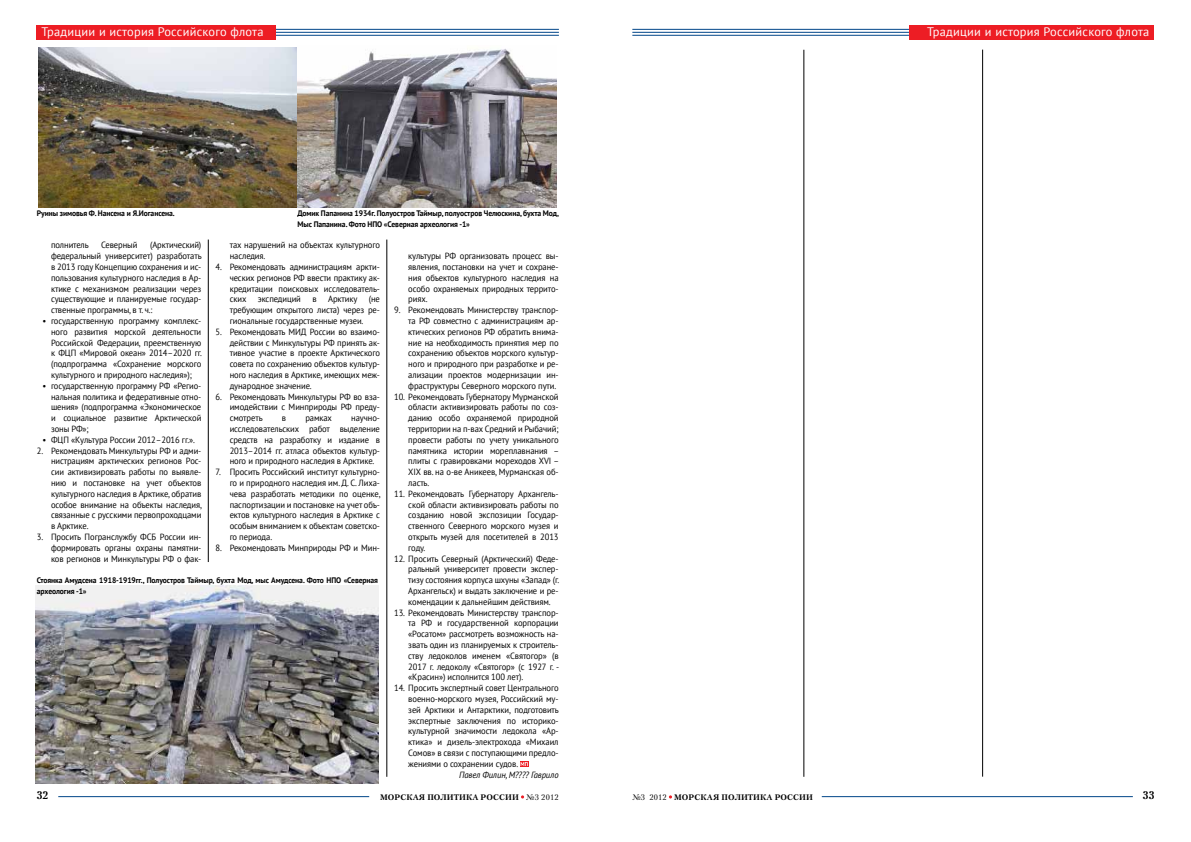
<style>
.page{position:relative;width:1191px;height:842px;background:#fff}
.page>*{position:absolute;margin:0;border:0;box-sizing:border-box;transform-origin:0 0}
.t1{font:12.4px "PT Sans";letter-spacing:.02em;color:#fff}
.t2{font:700 11px "Petersburg C";color:#000}
.t3{font:9px/10.8px "PT Sans";letter-spacing:-.01em;color:#000;text-align:justify;scale:.95 1}
.t4{font:italic 9px "PT Sans";letter-spacing:-.01em;color:#000;scale:.95 1}
.t5{font:700 8px/10.8px "PT Sans";letter-spacing:-.01em;color:#000;scale:.95 1}
.t6{font:700 8px "Petersburg C";letter-spacing:.02em;color:#000}
.s1{font-weight:400}
</style>
<div class="page">
<hr style="left:58px;top:796px;width:311px;height:1px;background:#004689">
<hr style="left:803px;top:50px;width:1px;height:727px;background:#000">
<hr style="left:982px;top:50px;width:1px;height:727px;background:#000">
<hr style="left:821px;top:796px;width:311px;height:1px;background:#004689">
<hr style="left:208px;top:240px;width:1px;height:322px;background:#000">
<hr style="left:387px;top:240px;width:1px;height:537px;background:#000">
<hr style="left:632px;top:29px;width:371px;height:1px;background:#004689">
<hr style="left:632px;top:32px;width:371px;height:1px;background:#004689">
<hr style="left:632px;top:35px;width:371px;height:1px;background:#004689">
<div style="left:909px;top:25px;width:245px;height:14px;background:#ed1d24"></div>
<hr style="left:188px;top:29px;width:371px;height:1px;background:#004689">
<hr style="left:188px;top:32px;width:371px;height:1px;background:#004689">
<hr style="left:188px;top:35px;width:371px;height:1px;background:#004689">
<div style="left:36px;top:25px;width:240px;height:14px;background:#ed1d24"></div>
<div style="left:520px;top:761px;width:8px;height:6px;background:#ed1d24"></div>
<svg style="left:520px;top:762px;width:8px;height:4px"></svg>
<img style="left:38px;top:48px;width:259px;height:160px">
<img style="left:297px;top:49px;width:259px;height:158px">
<img style="left:35px;top:586px;width:343px;height:198px">
<h1 class="t1" style="left:41px;top:24px;width:224px">Традиции и история Российского флота</h1>
<h1 class="t1" style="left:927px;top:23px;width:224px">Традиции и история Российского флота</h1>
<p class="t5" style="left:37px;top:208px;width:147px">Руины зимовья Ф. Нансена и Я.Иогансена.</p>
<p class="t5" style="left:297px;top:208px;width:277px">Домик Папанина 1934г. Полуостров Таймыр, полуостров Челюскина, бухта Мод,<br>Мыс Папанина. Фото НПО «Северная археология -1»</p>
<p class="t3" style="left:51px;top:240px;width:160px;text-indent:99px">(Арктический) федеральный университет) разработать в 2013 году Концепцию сохранения и ис&shy;пользования культурного наследия в Ар&shy;ктике с механизмом реализации через существующие и планируемые государ&shy;ственные программы, в т. ч.:</p>
<p class="t3" style="left:51px;top:315px;width:160px;text-indent:-9px">• государственную программу комплекс&shy;ного развития морской деятельности Российской Федерации, преемственную к ФЦП «Мировой океан» 2014–2020 гг. (подпрограмма «Сохранение морского культурного и природного наследия»);</p>
<p class="t3" style="left:51px;top:380px;width:160px;text-indent:-9px">• государственную программу РФ «Регио&shy;нальная политика и федеративные отно&shy;шения» (подпрограмма «Экономическое и социальное развитие Арктической зоны РФ»;</p>
<p class="t3" style="left:43px;top:434px;width:162px">• ФЦП «Культура России 2012–2016 гг.».</p>
<p class="t3" style="left:51px;top:445px;width:160px;text-indent:-14px">2. Рекомендовать Минкультуры РФ и адми&shy;нистрациям арктических регионов Рос&shy;сии активизировать работы по выявле&shy;нию и постановке на учет объектов культурного наследия в Арктике, обратив особое внимание на объекты наследия, связанные с русскими первопроходцами в Арктике.</p>
<p class="t3" style="left:51px;top:531px;width:160px;text-indent:-14px">3. Просить Погранслужбу ФСБ России ин&shy;формировать органы охраны памятни&shy;ков регионов и Минкультуры РФ о фак-</p>
<p class="t3" style="left:51px;top:240px;width:41px">полнитель</p>
<p class="t3" style="left:101px;top:240px;width:40px">Северный</p>
<p class="t3" style="left:230px;top:240px;width:160px">тах нарушений на объектах культурного наследия.</p>
<p class="t3" style="left:230px;top:261px;width:160px;text-indent:-14px">4. Рекомендовать администрациям аркти&shy;ческих регионов РФ ввести практику ак&shy;кредитации поисковых исследователь&shy;ских</p>
<p class="t3" style="left:230px;top:294px;width:160px;text-indent:139px">(не требующим открытого листа) через ре&shy;гиональные государственные музеи.</p>
<p class="t3" style="left:230px;top:326px;width:160px;text-indent:-14px">5. Рекомендовать МИД России во взаимо&shy;действии с Минкультуры РФ принять ак&shy;тивное участие в проекте Арктического совета по сохранению объектов культур&shy;ного наследия в Арктике, имеющих меж&shy;дународное значение.</p>
<p class="t3" style="left:230px;top:391px;width:160px;text-indent:-14px">6. Рекомендовать Минкультуры РФ во вза&shy;имодействии с Минприроды РФ преду&shy;смотреть</p>
<p class="t3" style="left:258px;top:294px;width:47px">экспедиций</p>
<p class="t3" style="left:312px;top:294px;width:6px">в</p>
<p class="t3" style="left:328px;top:294px;width:32px">Арктику</p>
<p class="t3" style="left:230px;top:412px;width:160px;text-indent:121px">научно&shy;исследовательских работ выделение средств на разработку и издание в 2013–2014 гг. атласа объектов культур&shy;ного и природного наследия в Арктике.</p>
<p class="t3" style="left:230px;top:466px;width:160px;text-indent:-14px">7. Просить Российский институт культурно&shy;го и природного наследия им. Д. С. Лиха&shy;чева разработать методики по оценке, паспортизации и постановке на учет объ&shy;ектов культурного наследия в Арктике с особым вниманием к объектам советско&shy;го периода.</p>
<p class="t3" style="left:215px;top:542px;width:175px">8. Рекомендовать Минприроды РФ и Мин-</p>
<p class="t3" style="left:282px;top:412px;width:6px">в</p>
<p class="t3" style="left:305px;top:412px;width:30px">рамках</p>
<p class="t5" style="left:37px;top:575px;width:361px">Стоянка Амудсена 1918-1919гг., Полуостров Таймыр, бухта Мод, мыс Амудсена. Фото НПО «Северная археология -1»</p>
<p class="t3" style="left:408px;top:250px;width:160px">культуры РФ организовать процесс вы&shy;явления, постановки на учет и сохране&shy;ния объектов культурного наследия на особо охраняемых природных террито&shy;риях.</p>
<p class="t3" style="left:408px;top:304px;width:160px;text-indent:-14px">9. Рекомендовать Министерству транспор&shy;та РФ совместно с администрациям ар&shy;ктических регионов РФ обратить внима&shy;ние на необходимость принятия мер по сохранению объектов морского культур&shy;ного и природного при разработке и ре&shy;ализации проектов модернизации ин&shy;фраструктуры Северного морского пути.</p>
<p class="t3" style="left:408px;top:391px;width:160px;text-indent:-14px">10. Рекомендовать Губернатору Мурманской области активизировать работы по соз&shy;данию особо охраняемой природной территории на п-вах Средний и Рыбачий; провести работы по учету уникального памятника истории мореплавнания – плиты с гравировками мореходов XVI – XIX вв. на о-ве Аникеев, Мурманская об&shy;ласть.</p>
<p class="t3" style="left:408px;top:488px;width:160px;text-indent:-14px">11. Рекомендовать Губернатору Архангель&shy;ской области активизировать работы по созданию новой экспозиции Государ&shy;ственного Северного морского музея и открыть музей для посетителей в 2013 году.</p>
<p class="t3" style="left:408px;top:553px;width:160px;text-indent:-14px">12. Просить Северный (Арктический) Феде&shy;ральный университет провести экспер&shy;тизу состояния корпуса шхуны «Запад» (г.<br>Архангельск) и выдать заключение и ре&shy;комендации к дальнейшим действиям.</p>
<p class="t3" style="left:408px;top:607px;width:160px;text-indent:-14px">13. Рекомендовать Министерству транспор&shy;та РФ и государственной корпорации «Росатом» рассмотреть возможность на&shy;звать один из планируемых к строитель&shy;ству ледоколов именем «Святогор» (в 2017 г. ледоколу «Святогор» (с 1927 г. - «Красин») исполнится 100 лет).</p>
<p class="t3" style="left:408px;top:682px;width:160px;text-indent:-14px">14. Просить экспертный совет Центрального военно-морского музея, Российский му&shy;зей Арктики и Антарктики, подготовить экспертные заключения по историко&shy;культурной значимости ледокола «Ар&shy;ктика» и дизель-электрохода «Михаил Сомов» в связи с поступающими предло&shy;жениями о сохранении судов.</p>
<p class="t4" style="left:459px;top:769px;width:106px">Павел Филин, М???? Гаврило</p>
<p class="t2" style="left:37px;top:789px;width:13px">32</p>
<p class="t6" style="left:380px;top:792px;width:180px">МОРСКАЯ ПОЛИТИКА РОССИИ <span class="s1">№3 2012</span></p>
<p class="t6" style="left:632px;top:792px;width:182px"><span class="s1">№3 2012</span> МОРСКАЯ ПОЛИТИКА РОССИИ</p>
<p class="t2" style="left:1142px;top:789px;width:13px">33</p>
</div>
